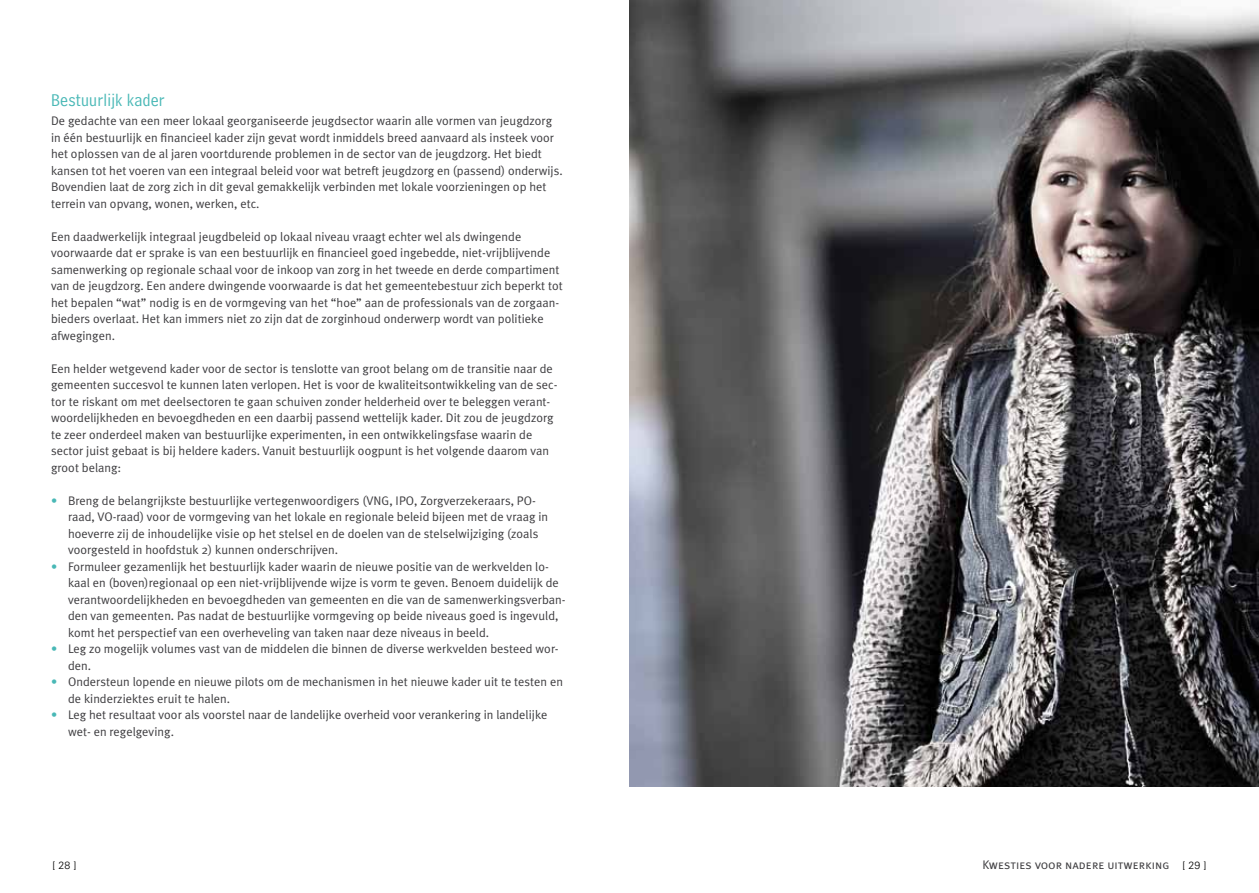
<style>
.page{position:relative;width:1259px;height:893px;background:#fff}
.page>*{position:absolute;margin:0;border:0;box-sizing:border-box;transform-origin:0 0}
.t1{font:18px "Bell Centennial BT Address";letter-spacing:.01em;color:#49b8b6}
.t2{font:12.45px/16.5px "Meta Plus Normal";color:#3e3d40}
.t3{font:12.45px "Meta Plus Normal Caps";color:#3e3d40}
.t4{font:300 10.5px "Univers";color:#000}
.s1{color:#49b8b6}
</style>
<div class="page">
<img style="left:629px;top:0;width:630px;height:787px">
<h1 class="t1" style="left:51px;top:89px;width:115px">Bestuurlijk kader</h1>
<p class="t2" style="left:51px;top:112px;width:513px">De gedachte van een meer lokaal georganiseerde jeugdsector waarin alle vormen van jeugdzorg in één bestuurlijk en financieel kader zijn gevat wordt inmiddels breed aanvaard als insteek voor het oplossen van de al jaren voortdurende problemen in de sector van de jeugdzorg. Het biedt kansen tot het voeren van een integraal beleid voor wat betreft jeugdzorg en (passend) onderwijs.<br>Bovendien laat de zorg zich in dit geval gemakkelijk verbinden met lokale voorzieningen op het terrein van opvang, wonen, werken, etc.</p>
<p class="t2" style="left:51px;top:228px;width:513px">Een daadwerkelijk integraal jeugdbeleid op lokaal niveau vraagt echter wel als dwingende voorwaarde dat er sprake is van een bestuurlijk en financieel goed ingebedde, niet-vrijblijvende samenwerking op regionale schaal voor de inkoop van zorg in het tweede en derde compartiment van de jeugdzorg. Een andere dwingende voorwaarde is dat het gemeentebestuur zich beperkt tot het bepalen “wat” nodig is en de vormgeving van het “hoe” aan de professionals van de zorgaan&shy;bieders overlaat. Het kan immers niet zo zijn dat de zorginhoud onderwerp wordt van politieke afwegingen.</p>
<p class="t2" style="left:51px;top:360px;width:508px">Een helder wetgevend kader voor de sector is tenslotte van groot belang om de transitie naar de gemeenten succesvol te kunnen laten verlopen. Het is voor de kwaliteitsontwikkeling van de sec&shy;tor te riskant om met deelsectoren te gaan schuiven zonder helderheid over te beleggen verant&shy;woordelijkheden en bevoegdheden en een daarbij passend wettelijk kader. Dit zou de jeugdzorg te zeer onderdeel maken van bestuurlijke experimenten, in een ontwikkelingsfase waarin de sector juist gebaat is bij heldere kaders. Vanuit bestuurlijk oogpunt is het volgende daarom van groot belang:</p>
<p class="t2" style="left:68px;top:492px;width:481px;text-indent:-17px"><span class="s1">•</span> Breng de belangrijkste bestuurlijke vertegenwoordigers (VNG, IPO, Zorgverzekeraars, PO&shy;raad, VO-raad) voor de vormgeving van het lokale en regionale beleid bijeen met de vraag in hoeverre zij de inhoudelijke visie op het stelsel en de doelen van de stelselwijziging (zoals voorgesteld in hoofdstuk 2) kunnen onderschrijven.</p>
<p class="t2" style="left:68px;top:558px;width:499px;text-indent:-17px"><span class="s1">•</span> Formuleer gezamenlijk het bestuurlijk kader waarin de nieuwe positie van de werkvelden lo&shy;kaal en (boven)regionaal op een niet-vrijblijvende wijze is vorm te geven. Benoem duidelijk de verantwoordelijkheden en bevoegdheden van gemeenten en die van de samenwerkingsverban&shy;den van gemeenten. Pas nadat de bestuurlijke vormgeving op beide niveaus goed is ingevuld, komt het perspectief van een overheveling van taken naar deze niveaus in beeld.</p>
<p class="t2" style="left:68px;top:640px;width:492px;text-indent:-17px"><span class="s1">•</span> Leg zo mogelijk volumes vast van de middelen die binnen de diverse werkvelden besteed wor&shy;den.</p>
<p class="t2" style="left:68px;top:673px;width:496px;text-indent:-17px"><span class="s1">•</span> Ondersteun lopende en nieuwe pilots om de mechanismen in het nieuwe kader uit te testen en de kinderziektes eruit te halen.</p>
<p class="t2" style="left:68px;top:706px;width:481px;text-indent:-17px"><span class="s1">•</span> Leg het resultaat voor als voorstel naar de landelijke overheid voor verankering in landelijke wet- en regelgeving.</p>
<p class="t3" style="left:982px;top:858px;width:188px">Kwesties voor nadere uitwerking</p>
<p class="t4" style="left:53px;top:859px;width:25px">[ 28 ]</p>
<p class="t4" style="left:1182px;top:859px;width:25px">[ 29 ]</p>
</div>
